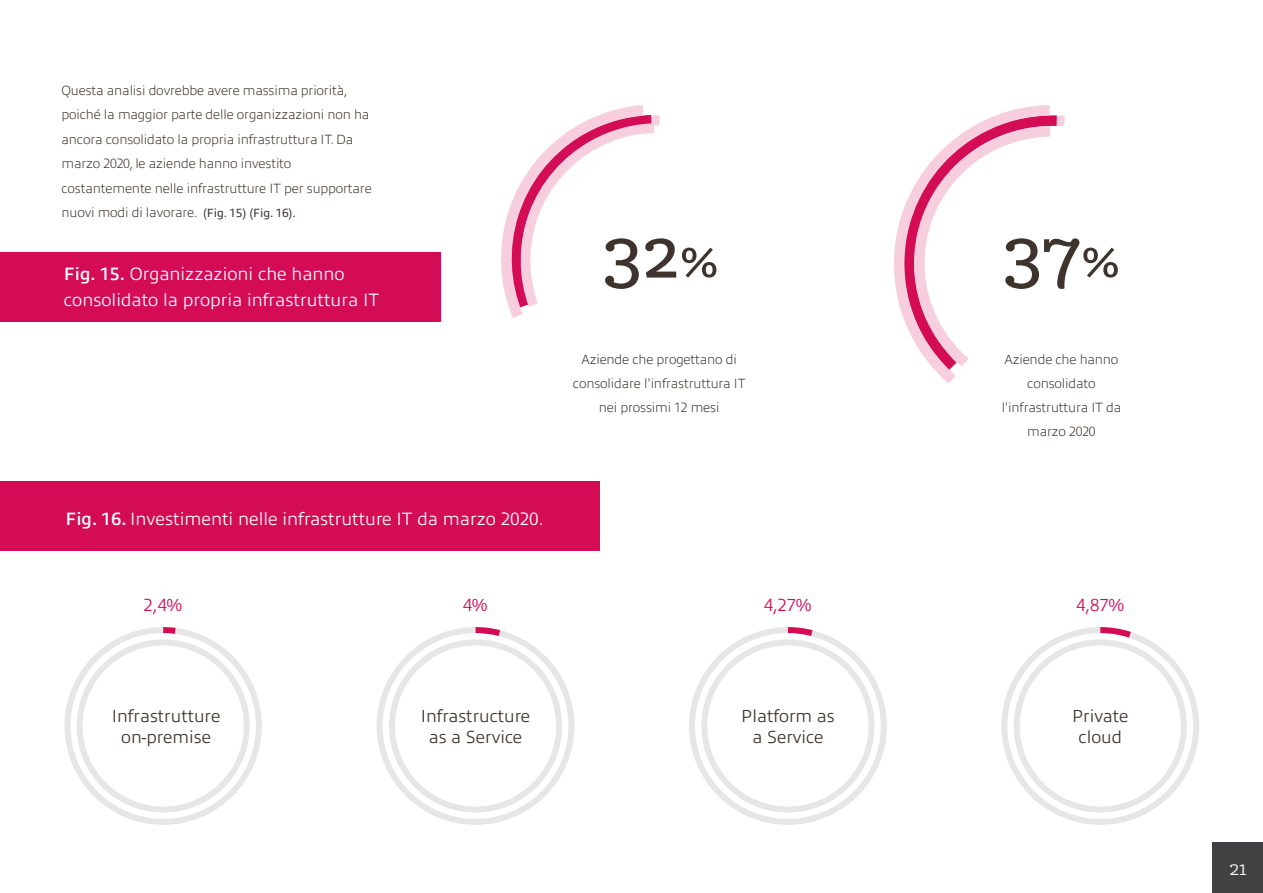
<style>
.page{position:relative;width:1263px;height:893px;background:#fff}
.page>*{position:absolute;margin:0;border:0;box-sizing:border-box;transform-origin:0 0}
.t1{font:500 81.15px "Klinic Slab";color:#3e332d}
.t2{font:22.5px "Klinic Slab";color:#fff}
.t3{font:300 18px/25.5px "Allumi Pro";color:#fff}
.t4{font:300 17.55px/21.3px "Allumi Pro";color:#3e332d;text-align:center}
.t5{font:300 17.55px "Allumi Pro";color:#d30c55}
.t6{font:200 13.5px/24.6px "Allumi Pro";letter-spacing:-.01em;color:#3e332d;text-align:center}
.s1{font-weight:400;font-size:12px}
.s2{font-weight:600}
.s3{font-size:61.95px}
</style>
<div class="page">
<div style="left:1212px;top:843px;width:51px;height:50px;background:#414042"></div>
<div style="left:0;top:252px;width:440px;height:70px;background:#d30c55"></div>
<div style="left:0;top:481px;width:600px;height:69px;background:#d30c55"></div>
<svg style="left:377px;top:627px;width:197px;height:198px"></svg>
<svg style="left:64px;top:627px;width:198px;height:198px"></svg>
<svg style="left:689px;top:627px;width:198px;height:198px"></svg>
<svg style="left:1001px;top:627px;width:198px;height:198px"></svg>
<svg style="left:501px;top:105px;width:159px;height:213px"></svg>
<svg style="left:894px;top:105px;width:166px;height:279px"></svg>
<svg style="left:911px;top:121px;width:149px;height:256px"></svg>
<p class="t6" style="left:61px;top:77px;width:312px;text-align:left">Questa analisi dovrebbe avere massima priorità, poiché la maggior parte delle organizzazioni non ha ancora consolidato la propria infrastruttura IT. Da marzo 2020, le aziende hanno investito costantemente nelle infrastrutture IT per supportare nuovi modi di lavorare. <span class="s1">(Fig. 15) (Fig. 16).</span></p>
<h3 class="t3" style="left:64px;top:260px;width:317px"><span class="s2">Fig. 15.</span> Organizzazioni che hanno consolidato la propria infrastruttura IT</h3>
<h3 class="t3" style="left:65px;top:504px;width:480px"><span class="s2">Fig. 16.</span> Investimenti nelle infrastrutture IT da marzo 2020.</h3>
<p class="t5" style="left:144px;top:592px;width:40px">2,4%</p>
<p class="t5" style="left:463px;top:592px;width:26px">4%</p>
<h1 class="t1" style="left:602px;top:200px;width:118px">32<span class="s3">%</span></h1>
<h1 class="t1" style="left:1002px;top:200px;width:119px">37<span class="s3">%</span></h1>
<p class="t6" style="left:573px;top:346px;width:174px;line-height:24px">Aziende che progettano di consolidare l'infrastruttura IT nei prossimi 12 mesi</p>
<p class="t6" style="left:1002px;top:346px;width:121px;line-height:24px">Aziende che hanno consolidato l'infrastruttura IT da marzo 2020</p>
<p class="t5" style="left:764px;top:592px;width:49px">4,27%</p>
<p class="t5" style="left:1076px;top:592px;width:49px">4,87%</p>
<p class="t4" style="left:112px;top:704px;width:110px">Infrastrutture on-premise</p>
<p class="t4" style="left:421px;top:704px;width:111px">Infrastructure as a Service</p>
<p class="t4" style="left:741px;top:704px;width:95px">Platform as a Service</p>
<p class="t4" style="left:1072px;top:704px;width:58px">Private cloud</p>
<h2 class="t2" style="left:1229px;top:857px;width:19px">2121</h2>
</div>
